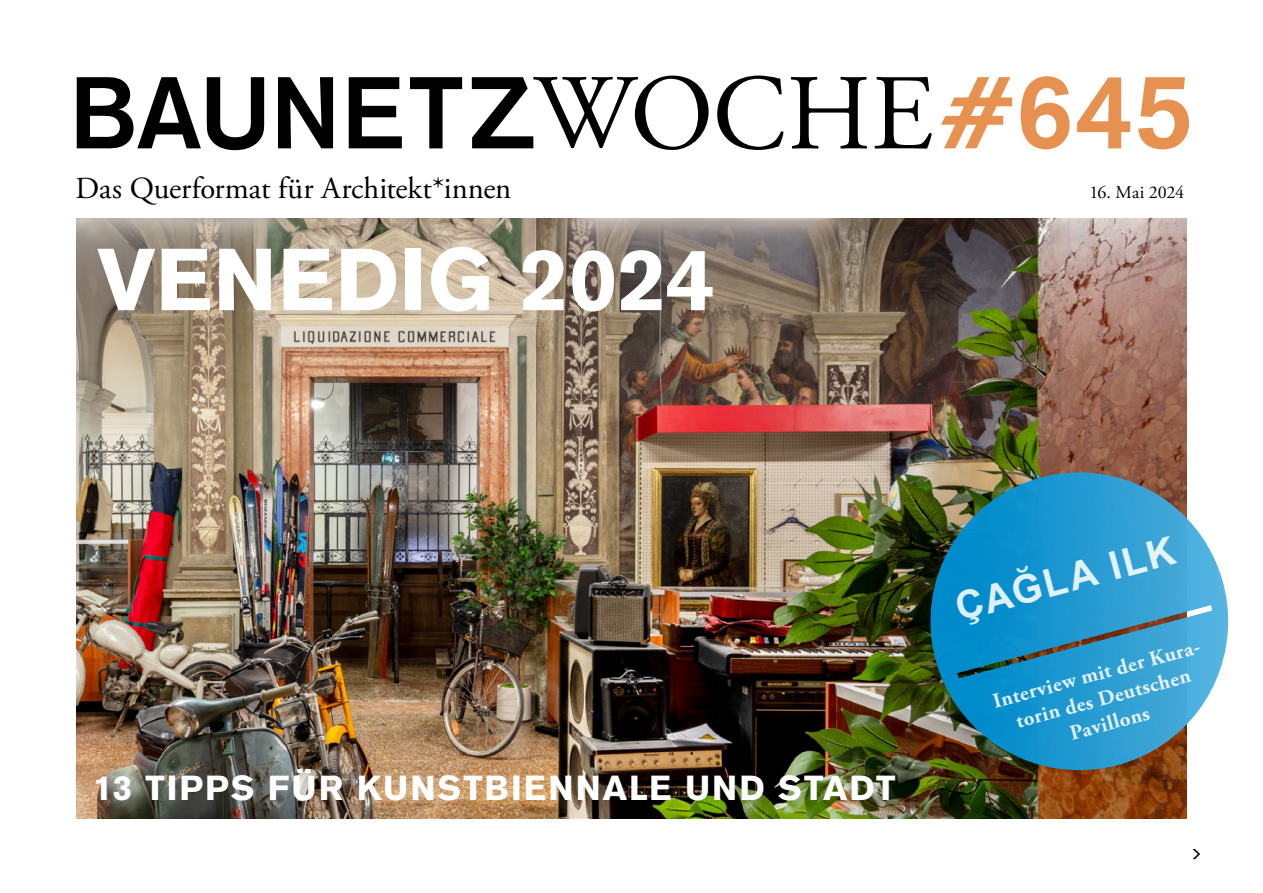
<style>
.page{position:relative;width:1263px;height:893px;background:#fff}
.page>*{position:absolute;margin:0;border:0;box-sizing:border-box;transform-origin:0 0}
.t1{font:500 105.15px "Akzidenz Grotesk BQ";color:#e69150}
.t2{font:700 87px "Akzidenz Grotesk BQ";letter-spacing:.005em;color:#fff}
.t3{font:700 39px "Arial";color:#fff}
.t4{font:700 34.5px "Akzidenz Grotesk BQ";letter-spacing:.06em;color:#fff}
.t5{font:30.6px "Adobe Garamond Pro";color:#000}
.t6{font:700 21px/25.5px "Adobe Garamond Pro";color:#fff;text-align:center}
.t7{font:18px "Adobe Garamond Pro";letter-spacing:-.005em;color:#000}
</style>
<div class="page">
<img style="left:77px;top:219px;width:1109px;height:600px">
<svg style="left:917px;top:472px;width:311px;height:298px;background:#3d92b3"></svg>
<svg style="left:77px;top:76px;width:855px;height:74px"></svg>
<svg style="left:941px;top:77px;width:71px;height:71px"></svg>
<svg style="left:1192px;top:849px;width:8px;height:10px"></svg>
<h3 class="t5" style="left:75px;top:170px;width:437px">Das Querformat für Architekt*innen</h3>
<h2 class="t2" style="left:97px;top:230px;width:619px">VENEDIG 2024</h2>
<h1 class="t1" style="left:1016px;top:47px;width:179px">645</h1>
<p class="t7" style="left:1089px;top:181px;width:96px">16. Mai 2024</p>
<h3 class="t4" style="left:93px;top:768px;width:804px">13 TIPPS FÜR KUNSTBIENNALE UND STADT</h3>
<h3 class="t3" style="left:949px;top:581px;width:227px;rotate:-15deg">ÇAĞLA ILK</h3>
<p class="t6" style="left:990px;top:689px;width:219px;rotate:-15deg">Interview mit der Kura&shy;torin des Deutschen<br>Pavillons</p>
</div>
